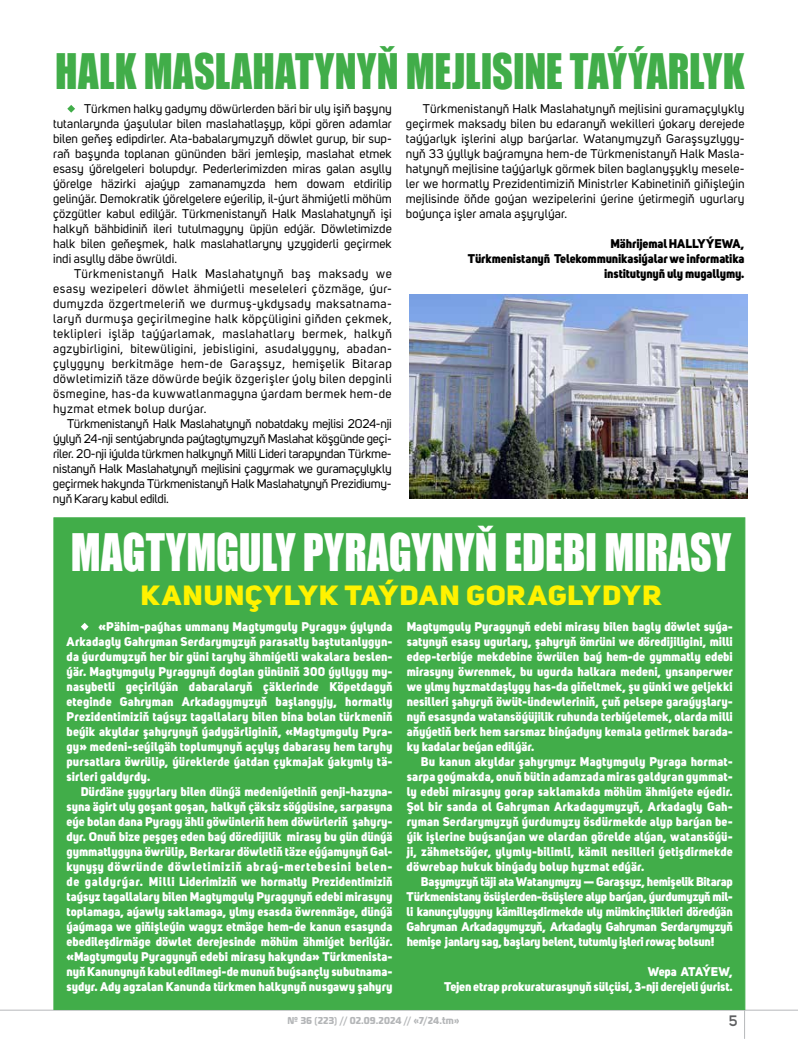
<style>
.page{position:relative;width:798px;height:1063px;background:#fff}
.page>*{position:absolute;margin:0;border:0;box-sizing:border-box;transform-origin:0 0}
.t1{font:47.5px "Impact";letter-spacing:-.005em;color:#fff;scale:.88 1}
.t2{font:45px "Impact";letter-spacing:.005em;color:#41ad49;scale:.9 1}
.t3{font:800 27.5px "Uni Sans";letter-spacing:.025em;color:#fff200;scale:1.1 1}
.t4{font:600 15px "Uni Sans";color:#5f6062}
.t5{font:800 12.5px/15px "Uni Sans";color:#fff;text-align:justify}
.t6{font:12.5px/15px "Uni Sans";letter-spacing:.035em;color:#000;text-align:justify}
.t7{font:800 12.5px/15px "Uni Sans";letter-spacing:-.015em;color:#000;text-align:right}
.t8{font:700 10px "Magistral Cond";letter-spacing:.01em;color:#b4b6b8}
</style>
<div class="page">
<hr style="left:0;top:1010px;width:797px;height:1px;background:#b6b8ba">
<svg style="left:744px;top:1011px;width:1px;height:28px"></svg>
<img style="left:409px;top:294px;width:338px;height:204px">
<svg style="left:67px;top:105px;width:8px;height:8px"></svg>
<div style="left:54px;top:518px;width:690px;height:492px;background:#41ad49"></div>
<svg style="left:81px;top:623px;width:8px;height:8px"></svg>
<h2 class="t2" style="left:55px;top:37px;width:767px">HALK MAS-LA-HA-TY-NYŇ MEJLISINE TAÝ-ÝAR-LYK</h2>
<p class="t6" style="left:53px;top:101px;width:340px;text-indent:31px">Türkmen halky gadymy döwürlerden bäri bir uly işiň başyny tutanlarynda ýaşulular bilen maslahatlaşyp, köpi gören adamlar bilen geňeş edipdirler. Ata-babalarymyzyň döwlet gurup, bir sup&shy;raň başynda toplanan gününden bäri jemleşip, maslahat etmek esasy ýörelgeleri bolupdyr. Pederlerimizden miras galan asylly ýörelge häzirki ajaýyp zamanamyzda hem dowam etdirilip gelinýär. Demokratik ýörelgelere eýerilip, il-ýurt ähmiýetli möhüm çözgütler kabul edilýär. Türkmenistanyň Halk Maslahatynyň işi halkyň bähbidiniň ileri tutulmagyny üpjün edýär. Döwletimizde halk bilen geňeşmek, halk maslahatlaryny yzygiderli geçirmek indi asylly däbe öwrüldi.</p>
<p class="t6" style="left:53px;top:266px;width:340px;text-align:left;text-indent:21px">Türkmenistanyň Halk Maslahatynyň baş maksady we esasy wezipeleri döwlet ähmiýetli meseleleri çözmäge, ýur&shy;dumyzda özgertmeleriň we durmuş-ykdysady maksatnama&shy;laryň durmuşa geçirilmegine halk köpçüligini giňden çekmek, teklipleri işläp taýýarlamak, maslahatlary bermek, halkyň agzybirligini, bitewüligini, jebisligini, asudalygyny, abadan&shy;çylygyny berkitmäge hem-de Garaşsyz, hemişelik Bitarap döwletimiziň täze döwürde beýik özgerişler ýoly bilen depginli ösmegine, has-da kuwwatlanmagyna ýardam bermek hem-de hyzmat etmek bolup durýar.</p>
<p class="t6" style="left:53px;top:416px;width:340px;text-indent:14px">Türkmenistanyň Halk Maslahatynyň nobatdaky mejlisi 2024-nji ýylyň 24-nji sentýabrynda paýtagtymyzyň Maslahat köşgünde geçi&shy;riler. 20-nji iýulda türkmen halkynyň Milli Lideri tarapyndan Türkme&shy;nistanyň Halk Maslahatynyň mejlisini çagyrmak we guramaçylykly geçirmek hakynda Türkmenistanyň Halk Maslahatynyň Prezidiumy&shy;nyň Karary kabul edildi.</p>
<p class="t6" style="left:405px;top:101px;width:340px;text-indent:17px">Türkmenistanyň Halk Maslahatynyň mejlisini guramaçylykly geçirmek maksady bilen bu edaranyň wekilleri ýokary derejede taýýarlyk işlerini alyp barýarlar. Watanymyzyň Garaşsyzlygy&shy;nyň 33 ýyllyk baýramyna hem-de Türkmenistanyň Halk Masla&shy;hatynyň mejlisine taýýarlyk görmek bilen baglanyşykly mesele&shy;ler we hormatly Prezidentimiziň Ministrler Kabinetiniň giňişleýin mejlisinde öňde goýan wezipelerini ýerine ýetirmegiň ugurlary boýunça işler amala aşyrylýar.</p>
<p class="t7" style="left:610px;top:236px;width:74px">Mährijemal HAL-LY-Ý</p>
<p class="t7" style="left:467px;top:236px;width:278px">E-WA,<br>Türkmenistanyñ Telekommunikasiýalar we informatika institutynyñ uly mugallymy.</p>
<h1 class="t1" style="left:71px;top:516px;width:752px">MAG-TYM-GU-LY PY-RA-GY-NYŇ EDE-BI MI-RA-SY</h1>
<h3 class="t3" style="left:140px;top:578px;width:475px">kanunçylyk taýdan gorag-lydyr</h3>
<p class="t5" style="left:66px;top:619px;width:327px;text-indent:32px">«Pähim-paýhas ummany Magtymguly Pyragy» ýylynda Arkadagly Gahryman Serdarymyzyň parasatly baştutanlygyn&shy;da ýurdumyzyň her bir güni taryhy ähmiýetli wakalara beslen&shy;ýär. Magtymguly Pyragynyň doglan gününiň 300 ýyllygy my&shy;nasybetli geçirilýän dabaralaryň çäklerinde Köpetdagyň eteginde Gahryman Arkadagymyzyň başlangyjy, hormatly Prezidentimiziň taýsyz tagallalary bilen bina bolan türkmeniň beýik akyldar şahyrynyň ýadygärliginiň, «Magtymguly Pyra&shy;gy» medeni-seýilgäh toplumynyň açylyş dabarasy hem taryhy pursatlara öwrülip, ýüreklerde ýatdan çykmajak ýakymly tä&shy;sirleri galdyrdy.</p>
<p class="t5" style="left:66px;top:784px;width:327px;text-indent:14px">Dürdäne şygyrlary bilen dünýä medeniýetiniň genji-hazyna&shy;syna ägirt uly goşant goşan, halkyň çäksiz söýgüsine, sarpasyna eýe bolan dana Pyragy ähli göwünleriň hem döwürleriň şahyry&shy;dyr. Onuň bize peşgeş eden baý döredijilik mirasy bu gün dünýä gymmatlygyna öwrülip, Berkarar döwletiň täze eýýamynyň Gal&shy;kynyşy döwründe döwletimiziň abraý-mertebesini belen&shy;de galdyrýar. M illi Liderimiziň we hormatly Prezidentimiziň taýsyz tagallalary bilen Magtymguly Pyragynyň edebi mirasyny toplamaga, aýawly saklamaga, ylmy esasda öwrenmäge, dünýä ýaýmaga we giňişleýin wagyz etmäge hem-de kanun esasynda ebedileşdirmäge döwlet derejesinde möhüm ähmiýet berilýär. «Magtymguly Pyragynyň edebi mirasy hakynda» Türkmenista&shy;nyň Kanunynyň kabul edilmegi-de munuň buýsançly subutnama&shy;sydyr. Ady agzalan Kanunda türkmen halkynyň nusgawy şahyry</p>
<p class="t5" style="left:406px;top:619px;width:327px">Magtymguly Pyragynyň edebi mirasy bilen bagly döwlet syýa&shy;satynyň esasy ugurlary, şahyryň ömrüni we döredijiligini, milli edep-terbiýe mekdebine öwrülen baý hem-de gymmatly edebi mirasyny öwrenmek, bu ugurda halkara medeni, ynsanperwer we ylmy hyzmatdaşlygy has-da giňeltmek, şu günki we geljekki nesilleri şahyryň öwüt-ündewleriniň, çuň pelsepe garaýyşlary&shy;nyň esasynda watansöýüjilik ruhunda terbiýelemek, olarda milli aňyýetiň berk hem sarsmaz binýadyny kemala getirmek barada&shy;ky kadalar beýan edilýär.</p>
<p class="t5" style="left:406px;top:754px;width:327px;text-indent:14px">Bu kanun akyldar şahyrymyz Magtymguly Pyraga hormat&shy;sarpa goýmakda, onuň bütin adamzada miras galdyran gymmat&shy;ly edebi mirasyny gorap saklamakda möhüm ähmiýete eýedir.<br>Şol bir sanda ol Gahryman Arkadagymyzyň, Arkadagly Gah&shy;ryman Serdarymyzyň ýurdumyzy ösdürmekde alyp barýan be&shy;ýik işlerine buýsanýan we olardan görelde alýan, watansöýü&shy;ji, zähmetsöýer, ylymly-bilimli, kämil nesilleri ýetişdirmekde döwrebap hukuk binýady bolup hyzmat edýär.</p>
<p class="t5" style="left:406px;top:874px;width:327px;text-indent:14px">Başymyzyň täji ata Watanymyzy — Garaşsyz, hemişelik Bitarap Türkmenistany ösüşlerden-ösüşlere alyp barýan, ýurdumyzyň mil&shy;li kanunçylygyny kämilleşdirmekde uly mümkinçilikleri döredýän Gahryman Arkadagymyzyň, Arkadagly Gahryman Serdarymyzyň hemişe janlary sag, başlary belent, tutumly işleri rowaç bolsun!</p>
<p class="t5" style="left:444px;top:964px;width:290px;text-align:right">Wepa Ataýew,<br>Tejen etrap prokuraturasynyň sülçüsi, 3-nji derejeli ýurist.</p>
<p class="t8" style="left:287px;top:1015px;width:173px">№ 36 (223) // 02.09.2024 // «7/24.tm»</p>
<p class="t4" style="left:728px;top:1010px;width:10px">5</p>
</div>
